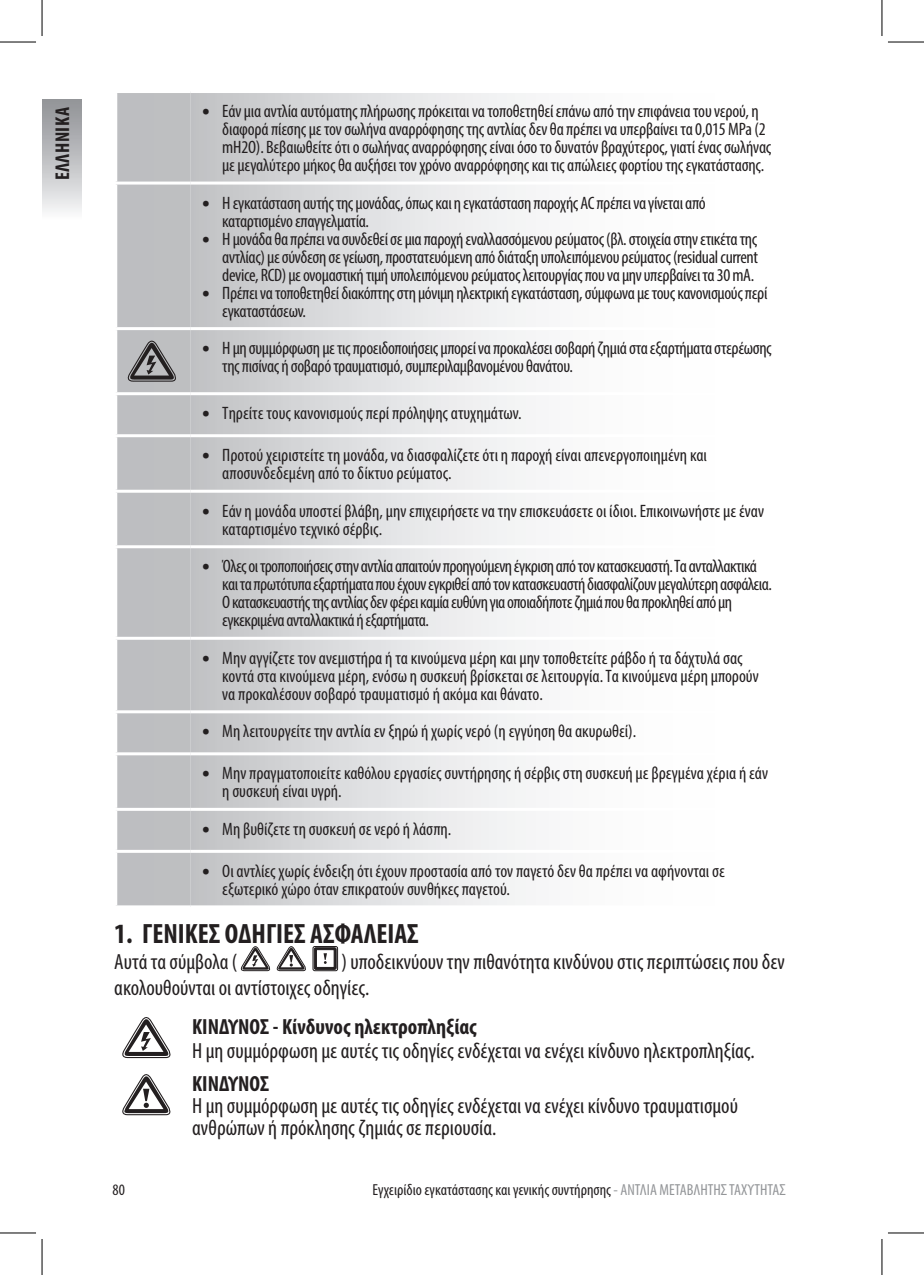
<style>
.page{position:relative;width:924px;height:1275px;background:#fff}
.page>*{position:absolute;margin:0;border:0;box-sizing:border-box;transform-origin:0 0}
.t1{font:700 condensed 28px "Myriad Pro";color:#231f20}
.WARNING_body_text_11{font:condensed 22px/22px "Myriad Pro";color:#231f20}
.image_and_table_anch{font:condensed 22px/26px "Myriad Pro";color:#231f20}
.WARNING_body_bold_11{font:700 condensed 22px "Myriad Pro";color:#231f20}
.t2{font:700 condensed 20px "Myriad Pro";letter-spacing:.02em;color:#231f20}
.t3{font:condensed 18px/18px "Myriad Pro";letter-spacing:-.01em;color:#231f20}
.t4{font:condensed 18px/18px "Myriad Pro";letter-spacing:-.03em;color:#231f20}
.t5{font:condensed 16px "Myriad Pro";color:#231f20}
.s1{font-weight:600;font-size:28px}
.s2{color:#939598}
</style>
<div class="page">
<svg style="left:42px;top:99px;width:39px;height:113px;background:#bebfc2"></svg>
<div style="left:117px;top:93px;width:73px;height:812px;background:#bebfc1"></div>
<svg style="left:190px;top:93px;width:336px;height:812px"></svg>
<hr style="left:114px;top:182px;width:76px;height:3px;background:#fff">
<hr style="left:190px;top:182px;width:595px;height:3px;background:#fff">
<hr style="left:114px;top:327px;width:76px;height:3px;background:#fff">
<hr style="left:190px;top:327px;width:595px;height:3px;background:#fff">
<hr style="left:114px;top:392px;width:76px;height:3px;background:#fff">
<hr style="left:190px;top:392px;width:595px;height:3px;background:#fff">
<hr style="left:114px;top:434px;width:76px;height:3px;background:#fff">
<hr style="left:190px;top:434px;width:595px;height:3px;background:#fff">
<hr style="left:114px;top:490px;width:76px;height:3px;background:#fff">
<hr style="left:190px;top:490px;width:595px;height:3px;background:#fff">
<hr style="left:114px;top:545px;width:76px;height:3px;background:#fff">
<hr style="left:190px;top:545px;width:595px;height:3px;background:#fff">
<hr style="left:114px;top:637px;width:76px;height:3px;background:#fff">
<hr style="left:190px;top:637px;width:595px;height:3px;background:#fff">
<hr style="left:114px;top:710px;width:76px;height:3px;background:#fff">
<hr style="left:190px;top:710px;width:595px;height:3px;background:#fff">
<hr style="left:114px;top:752px;width:76px;height:3px;background:#fff">
<hr style="left:190px;top:752px;width:595px;height:3px;background:#fff">
<hr style="left:114px;top:808px;width:76px;height:3px;background:#fff">
<hr style="left:190px;top:808px;width:595px;height:3px;background:#fff">
<hr style="left:114px;top:850px;width:76px;height:3px;background:#fff">
<hr style="left:190px;top:850px;width:595px;height:3px;background:#fff">
<svg style="left:125px;top:336px;width:53px;height:46px;background:#919193"></svg>
<svg style="left:240px;top:946px;width:66px;height:25px"></svg>
<div style="left:312px;top:946px;width:26px;height:25px;border:1px solid #231f20;border-radius:2px"></div>
<svg style="left:313px;top:947px;width:23px;height:23px"></svg>
<svg style="left:122px;top:1017px;width:49px;height:41px"></svg>
<svg style="left:122px;top:1074px;width:49px;height:41px"></svg>
<hr style="left:0;top:42px;width:36px;height:1px;background:#000">
<hr style="left:887px;top:42px;width:36px;height:1px;background:#000">
<hr style="left:0;top:1232px;width:36px;height:1px;background:#000">
<hr style="left:887px;top:1232px;width:36px;height:1px;background:#000">
<hr style="left:42px;top:0;width:1px;height:36px;background:#000">
<hr style="left:42px;top:1239px;width:1px;height:36px;background:#000">
<hr style="left:881px;top:0;width:1px;height:36px;background:#000">
<hr style="left:881px;top:1239px;width:1px;height:36px;background:#000">
<p class="t2" style="left:50px;top:180px;width:74px;rotate:-90deg">ΕΛΛΗΝΙΚΑ</p>
<p class="t3" style="left:222px;top:102px;width:550px;text-indent:-20px"><span class="s1">•</span> Εάν μια αντλία αυτόματης πλήρωσης πρόκειται να τοποθετηθεί επάνω από την επιφάνεια του νερού, η διαφορά πίεσης με τον σωλήνα αναρρόφησης της αντλίας δεν θα πρέπει να υπερβαίνει τα 0,015 MPa (2 mH2O). Βεβαιωθείτε ότι ο σωλήνας αναρρόφησης είναι όσο το δυνατόν βραχύτερος, γιατί ένας σωλήνας με μεγαλύτερο μήκος θα αυξήσει τον χρόνο αναρρόφησης και τις απώλειες φορτίου της εγκατάστασης.</p>
<p class="t3" style="left:222px;top:193px;width:485px;text-indent:-20px"><span class="s1">•</span> Η εγκατάσταση αυτής της μονάδας, όπως και η εγκατάσταση παροχής AC πρέπει να γίνεται από καταρτισμένο επαγγελματία.</p>
<p class="t3" style="left:222px;top:229px;width:537px;text-align:justify;text-indent:-20px"><span class="s1">•</span> Η μονάδα θα πρέπει να συνδεθεί σε μια παροχή εναλλασσόμενου ρεύματος (βλ. στοιχεία στην ετικέτα της αντλίας) με σύνδεση σε γείωση, προστατευόμενη από διάταξη υπολειπόμενου ρεύματος (residual current device, RCD) με ονομαστική τιμή υπολειπόμενου ρεύματος λειτουργίας που να μην υπερβαίνει τα 30 mA.</p>
<p class="t3" style="left:222px;top:283px;width:546px;text-indent:-20px"><span class="s1">•</span> Πρέπει να τοποθετηθεί διακόπτης στη μόνιμη ηλεκτρική εγκατάσταση, σύμφωνα με τους κανονισμούς περί εγκαταστάσεων.</p>
<p class="t3" style="left:222px;top:339px;width:550px;text-indent:-20px"><span class="s1">•</span> Η μη συμμόρφωση με τις προειδοποιήσεις μπορεί να προκαλέσει σοβαρή ζημιά στα εξαρτήματα στερέωσης της πισίνας ή σοβαρό τραυματισμό, συμπεριλαμβανομένου θανάτου.</p>
<p class="t3" style="left:202px;top:404px;width:320px"><span class="s1">•</span> Τηρείτε τους κανονισμούς περί πρόληψης ατυχημάτων.</p>
<p class="t3" style="left:222px;top:446px;width:486px;text-indent:-20px"><span class="s1">•</span> Προτού χειριστείτε τη μονάδα, να διασφαλίζετε ότι η παροχή είναι απενεργοποιημένη και αποσυνδεδεμένη από το δίκτυο ρεύματος.</p>
<p class="t3" style="left:222px;top:501px;width:543px;text-indent:-20px"><span class="s1">•</span> Εάν η μονάδα υποστεί βλάβη, μην επιχειρήσετε να την επισκευάσετε οι ίδιοι. Επικοινωνήστε με έναν καταρτισμένο τεχνικό σέρβις.</p>
<p class="t4" style="left:222px;top:557px;width:551px;text-indent:-20px"><span class="s1">•</span> Όλες οι τροποποιήσεις στην αντλία απαιτούν προηγούμενη έγκριση από τον κατασκευαστή. Τα ανταλλακτικά και τα πρωτότυπα εξαρτήματα που έχουν εγκριθεί από τον κατασκευαστή διασφαλίζουν μεγαλύτερη ασφάλεια.<br>Ο κατασκευαστής της αντλίας δεν φέρει καμία ευθύνη για οποιαδήποτε ζημιά που θα προκληθεί από μη εγκεκριμένα ανταλλακτικά ή εξαρτήματα.</p>
<p class="t3" style="left:222px;top:648px;width:537px;text-indent:-20px"><span class="s1">•</span> Μην αγγίζετε τον ανεμιστήρα ή τα κινούμενα μέρη και μην τοποθετείτε ράβδο ή τα δάχτυλά σας κοντά στα κινούμενα μέρη, ενόσω η συσκευή βρίσκεται σε λειτουργία. Τα κινούμενα μέρη μπορούν να προκαλέσουν σοβαρό τραυματισμό ή ακόμα και θάνατο.</p>
<p class="t3" style="left:202px;top:722px;width:435px"><span class="s1">•</span> Μη λειτουργείτε την αντλία εν ξηρώ ή χωρίς νερό (η εγγύηση θα ακυρωθεί).</p>
<p class="t3" style="left:222px;top:764px;width:547px;text-indent:-20px"><span class="s1">•</span> Μην πραγματοποιείτε καθόλου εργασίες συντήρησης ή σέρβις στη συσκευή με βρεγμένα χέρια ή εάν η συσκευή είναι υγρή.</p>
<p class="t3" style="left:202px;top:819px;width:250px"><span class="s1">•</span> Μη βυθίζετε τη συσκευή σε νερό ή λάσπη.</p>
<p class="t3" style="left:222px;top:861px;width:504px;text-indent:-20px"><span class="s1">•</span> Οι αντλίες χωρίς ένδειξη ότι έχουν προστασία από τον παγετό δεν θα πρέπει να αφήνονται σε εξωτερικό χώρο όταν επικρατούν συνθήκες παγετού.</p>
<p class="t1" style="left:114px;top:916px;width:306px">1. ΓΕΝΙΚΕΣ ΟΔΗΓΙΕΣ ΑΣΦΑΛΕΙΑΣ</p>
<p class="image_and_table_anch" style="left:114px;top:948px;width:125px">Αυτά τα σύμβολα (</p>
<p class="image_and_table_anch" style="left:114px;top:948px;width:672px;text-indent:227px">) υποδεικνύουν την πιθανότητα κινδύνου στις περιπτώσεις που δεν ακολουθούνται οι αντίστοιχες οδηγίες.</p>
<p class="WARNING_body_bold_11" style="left:192px;top:1012px;width:286px">ΚΙΝΔΥΝΟΣ - Κίνδυνος ηλεκτροπληξίας</p>
<p class="WARNING_body_text_11" style="left:192px;top:1039px;width:564px">Η μη συμμόρφωση με αυτές τις οδηγίες ενδέχεται να ενέχει κίνδυνο ηλεκτροπληξίας.</p>
<p class="WARNING_body_bold_11" style="left:192px;top:1069px;width:79px">ΚΙΝΔΥΝΟΣ</p>
<p class="WARNING_body_text_11" style="left:192px;top:1094px;width:547px">Η μη συμμόρφωση με αυτές τις οδηγίες ενδέχεται να ενέχει κίνδυνο τραυματισμού ανθρώπων ή πρόκλησης ζημιάς σε περιουσία.</p>
<p class="t5" style="left:112px;top:1180px;width:14px">80</p>
<p class="t5" style="left:372px;top:1180px;width:414px">Εγχειρίδιο εγκατάστασης και γενικής συντήρησης <span class="s2">- ΑΝΤΛΙΑ ΜΕΤΑΒΛΗΤΗΣ ΤΑΧΥΤΗΤΑΣ</span></p>
</div>
